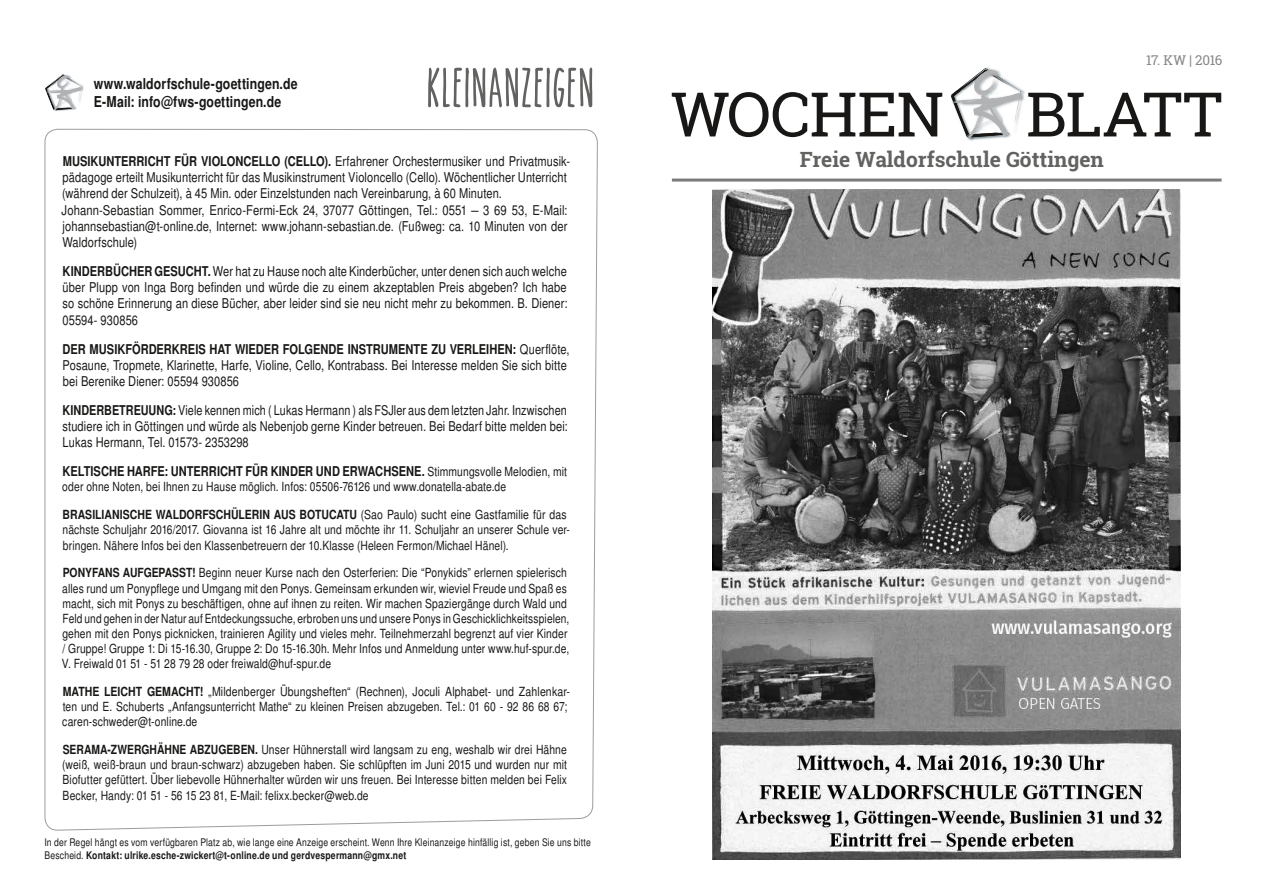
<style>
.page{position:relative;width:1263px;height:893px;background:#fff}
.page>*{position:absolute;margin:0;border:0;box-sizing:border-box;transform-origin:0 0}
.t1{font:61.5px "Roboto Slab";letter-spacing:-.015em;color:#181716}
.t2{font:700 21px "Roboto Slab";color:#626261}
.t3{font:700 condensed 15px/18px "Helvetica";letter-spacing:.01em;color:#181716}
.t4{font:condensed 13.5px/16.2px "Helvetica";letter-spacing:.01em;color:#181716}
.t5{font:700 condensed 13.5px "Helvetica";color:#181716}
.t6{font:13.5px "Roboto Slab";letter-spacing:-.03em;color:#868786}
.t7{font:condensed 12.6px/15.1px "Helvetica";letter-spacing:.01em;color:#181716}
.t8{font:condensed 10.5px/12.6px "Helvetica";letter-spacing:.015em;color:#181716}
.s1{font-weight:700}
.s2{font-weight:400;font-size:12.6px}
</style>
<div class="page">
<svg style="left:44px;top:69px;width:554px;height:761px"></svg>
<hr style="left:672px;top:179px;width:549px;height:3px;background:#7a7b7a">
<img style="left:1022px;top:90px;width:3px;height:12px">
<svg style="left:951px;top:68px;width:71px;height:72px"></svg>
<img style="left:45px;top:73px;width:39px;height:13px">
<img style="left:45px;top:111px;width:39px;height:2px">
<img style="left:45px;top:111px;width:12px;height:1px">
<img style="left:72px;top:86px;width:12px;height:26px">
<svg style="left:45px;top:74px;width:37px;height:37px"></svg>
<svg style="left:428px;top:67px;width:164px;height:41px"></svg>
<img style="left:712px;top:190px;width:469px;height:669px">
<p class="t3" style="left:94px;top:75px;width:205px">www.waldorfschule-goettingen.de<br>E-Mail: info@fws-goettingen.de</p>
<p class="t4" style="left:62px;top:153px;width:510px"><span class="s1">MUSIKUNTERRICHT FÜR VIOLONCELLO (CELLO).</span> Erfahrener Orchestermusiker und Privatmusik&shy;pädagoge erteilt Musikunterricht für das Musikinstrument Violoncello (Cello). Wöchentlicher Unterricht (während der Schulzeit), à 45 Min. oder Einzelstunden nach Vereinbarung, à 60 Minuten.<br>Johann-Sebastian Sommer, Enrico-Fermi-Eck 24, 37077 Göttingen, Tel.: 0551 – 3 69 53, E-Mail: johannsebastian@t-online.de, Internet: www.johann-sebastian.de. (Fußweg: ca. 10 Minuten von der Waldorfschule)</p>
<p class="t4" style="left:62px;top:263px;width:506px;text-align:justify"><span class="s1">KINDERBÜCHER GESUCHT.</span> Wer hat zu Hause noch alte Kinderbücher, unter denen sich auch welche über Plupp von Inga Borg befinden und würde die zu einem akzeptablen Preis abgeben? Ich habe so schöne Erinnerung an diese Bücher, aber leider sind sie neu nicht mehr zu bekommen. B. Diener:<br>05594- 930856</p>
<p class="t4" style="left:62px;top:341px;width:508px"><span class="s1">DER MUSIKFÖRDERKREIS HAT WIEDER FOLGENDE INSTRUMENTE ZU VERLEIHEN:</span> Querflöte,<br>Posaune, Tropmete, Klarinette, Harfe, Violine, Cello, Kontrabass. Bei Interesse melden Sie sich bitte bei Berenike Diener: 05594 930856</p>
<p class="t4" style="left:62px;top:402px;width:507px;text-align:justify"><span class="s1">KINDERBETREUUNG:</span> Viele kennen mich ( Lukas Hermann ) als FSJler aus dem letzten Jahr. Inzwischen studiere ich in Göttingen und würde als Nebenjob gerne Kinder betreuen. Bei Bedarf bitte melden bei:<br>Lukas Hermann, Tel. 01573- 2353298</p>
<p class="t5" style="left:63px;top:464px;width:506px">KELTISCHE HARFE: UNTERRICHT FÜR KINDER UND ERWACHSENE. <span class="s2">Stimmungsvolle Melodien, mit</span></p>
<p class="t7" style="left:62px;top:479px;width:445px">oder ohne Noten, bei Ihnen zu Hause möglich. Infos: 05506-76126 und www.donatella-abate.de</p>
<p class="t7" style="left:63px;top:507px;width:509px"><span class="s1">BRASILIANISCHE WALDORFSCHÜLERIN AUS BOTUCATU</span> (Sao Paulo) sucht eine Gastfamilie für das nächste Schuljahr 2016/2017. Giovanna ist 16 Jahre alt und möchte ihr 11. Schuljahr an unserer Schule ver&shy;bringen. Nähere Infos bei den Klassenbetreuern der 10.Klasse (Heleen Fermon/Michael Hänel).</p>
<p class="t7" style="left:62px;top:565px;width:509px"><span class="s1">PONYFANS AUFGEPASST!</span> Beginn neuer Kurse nach den Osterferien: Die “Ponykids” erlernen spielerisch alles rund um Ponypflege und Umgang mit den Ponys. Gemeinsam erkunden wir, wieviel Freude und Spaß es macht, sich mit Ponys zu beschäftigen, ohne auf ihnen zu reiten. Wir machen Spaziergänge durch Wald und Feld und gehen in der Natur auf Entdeckungssuche, erbroben uns und unsere Ponys in Geschicklichkeitsspielen, gehen mit den Ponys picknicken, trainieren Agility und vieles mehr. Teilnehmerzahl begrenzt auf vier Kinder / Gruppe! Gruppe 1: Di 15-16.30, Gruppe 2: Do 15-16.30h. Mehr Infos und Anmeldung unter www.huf-spur.de, V. Freiwald 01 51 - 51 28 79 28 oder freiwald@huf-spur.de</p>
<p class="t7" style="left:62px;top:684px;width:509px"><span class="s1">MATHE LEICHT GEMACHT!</span> „Mildenberger Übungsheften“ (Rechnen), Joculi Alphabet- und Zahlenkar&shy;ten und E. Schuberts „Anfangsunterricht Mathe“ zu kleinen Preisen abzugeben. Tel.: 01 60 - 92 86 68 67; caren-schweder@t-online.de</p>
<p class="t7" style="left:62px;top:742px;width:506px;text-align:justify"><span class="s1">SERAMA-ZWERGHÄHNE ABZUGEBEN.</span> Unser Hühnerstall wird langsam zu eng, weshalb wir drei Hähne (weiß, weiß-braun und braun-schwarz) abzugeben haben. Sie schlüpften im Juni 2015 und wurden nur mit Biofutter gefüttert. Über liebevolle Hühnerhalter würden wir uns freuen. Bei Interesse bitten melden bei Felix Becker, Handy: 01 51 - 56 15 23 81, E-Mail: felixx.becker@web.de</p>
<p class="t8" style="left:44px;top:836px;width:548px">In der Regel hängt es vom verfügbaren Platz ab, wie lange eine Anzeige erscheint. Wenn Ihre Kleinanzeige hinfällig ist, geben Sie uns bitte<br>Bescheid. <span class="s1">Kontakt: ulrike.esche-zwickert@t-online.de und gerdvespermann@gmx.net</span></p>
<p class="t6" style="left:1146px;top:51px;width:78px">17. KW | 2016</p>
<h1 class="t1" style="left:671px;top:72px;width:275px">WOCHEN</h1>
<h1 class="t1" style="left:1026px;top:72px;width:198px">BLATT</h1>
<h2 class="t2" style="left:800px;top:145px;width:305px">Freie Waldorfschule Göttingen</h2>
</div>
